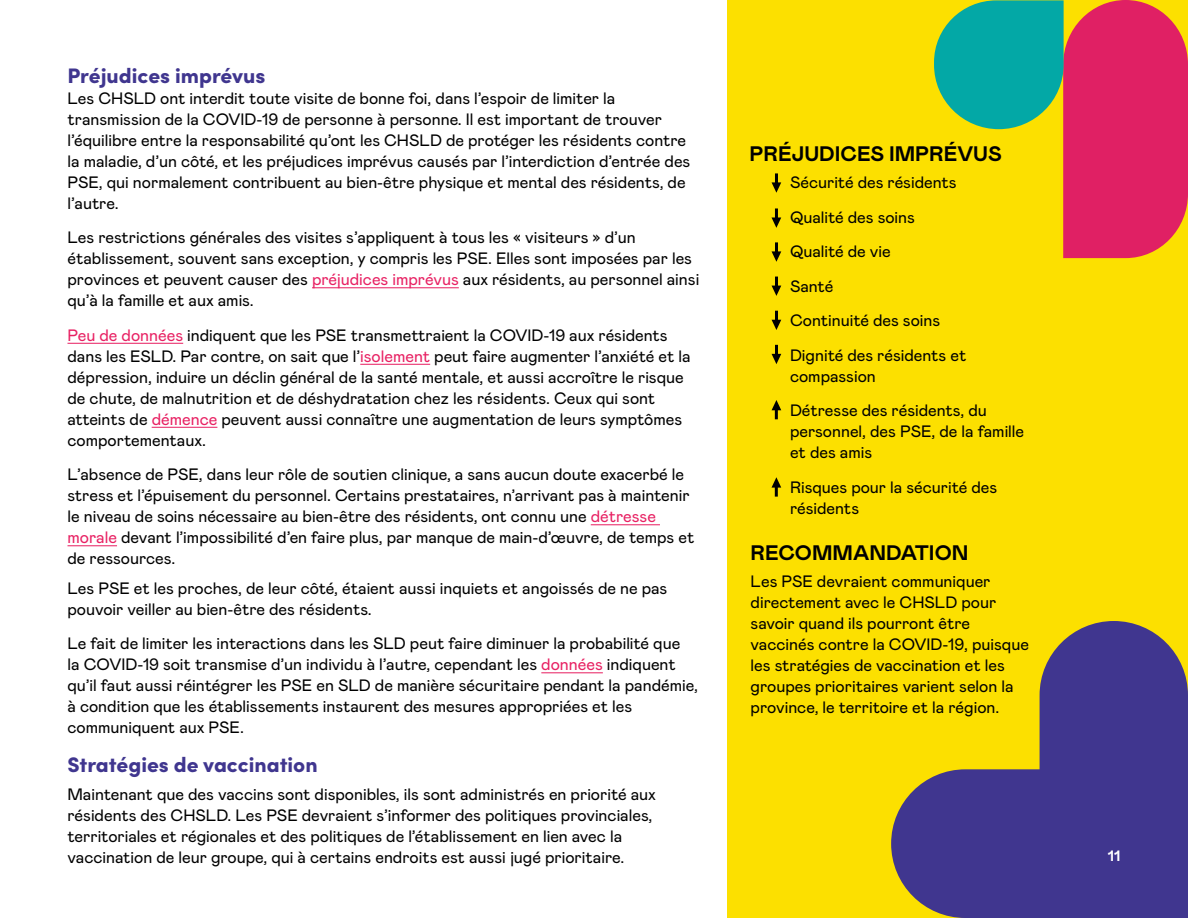
<style>
.page{position:relative;width:1188px;height:918px;background:#fff}
.page>*{position:absolute;margin:0;border:0;box-sizing:border-box;transform-origin:0 0}
.t1{font:900 21px "Sofia Pro";color:#40368f}
.t2{font:700 21px "Mabry Pro";color:#000}
.t3{font:16.5px/21px "Mabry Pro";color:#000}
.t4{font:700 15px "Mabry Pro";color:#fff}
.s1{color:#e82163}
</style>
<div class="page">
<div style="left:728px;top:0;width:460px;height:918px;background:#fce000"></div>
<svg style="left:934px;top:0;width:254px;height:258px"></svg>
<svg style="left:891px;top:621px;width:297px;height:297px;fill:#40368f"></svg>
<hr style="left:312px;top:287px;width:147px;height:1px;background:#e82163">
<hr style="left:68px;top:343px;width:115px;height:1px;background:#e82163">
<hr style="left:360px;top:364px;width:70px;height:1px;background:#e82163">
<hr style="left:152px;top:427px;width:65px;height:1px;background:#e82163">
<hr style="left:591px;top:524px;width:69px;height:1px;background:#e82163">
<hr style="left:68px;top:545px;width:49px;height:1px;background:#e82163">
<hr style="left:775px;top:173px;width:3px;height:15px;background:#000">
<svg style="left:772px;top:182px;width:9px;height:11px"></svg>
<hr style="left:775px;top:208px;width:3px;height:14px;background:#000">
<svg style="left:772px;top:218px;width:9px;height:10px"></svg>
<hr style="left:775px;top:242px;width:3px;height:14px;background:#000">
<svg style="left:772px;top:251px;width:9px;height:11px"></svg>
<svg style="left:772px;top:277px;width:9px;height:19px"></svg>
<svg style="left:772px;top:311px;width:9px;height:19px"></svg>
<hr style="left:775px;top:345px;width:3px;height:14px;background:#000">
<svg style="left:772px;top:354px;width:9px;height:10px"></svg>
<svg style="left:772px;top:400px;width:9px;height:19px"></svg>
<hr style="left:775px;top:483px;width:3px;height:14px;background:#000">
<svg style="left:772px;top:477px;width:9px;height:11px"></svg>
<hr style="left:541px;top:672px;width:62px;height:1px;background:#e82163">
<p class="t1" style="left:68px;top:59px;width:200px">Préjudices imprévus</p>
<p class="t3" style="left:68px;top:87px;width:624px">Les CHSLD ont interdit toute visite de bonne foi, dans l’espoir de limiter la transmission de la COVID-19 de personne à personne. Il est important de trouver l’équilibre entre la responsabilité qu’ont les CHSLD de protéger les résidents contre la maladie, d’un côté, et les préjudices imprévus causés par l’interdiction d’entrée des PSE, qui normalement contribuent au bien-être physique et mental des résidents, de l’autre.</p>
<p class="t3" style="left:68px;top:226px;width:633px">Les restrictions générales des visites s’appliquent à tous les « visiteurs » d’un établissement, souvent sans exception, y compris les PSE. Elles sont imposées par les provinces et peuvent causer des <span class="s1">préjudices imprévus</span> aux résidents, au personnel ainsi qu’à la famille et aux amis.</p>
<p class="t3" style="left:68px;top:324px;width:625px"><span class="s1">Peu de données</span> indiquent que les PSE transmettraient la COVID-19 aux résidents dans les ESLD. Par contre, on sait que l’<span class="s1">isolement</span> peut faire augmenter l’anxiété et la dépression, induire un déclin général de la santé mentale, et aussi accroître le risque de chute, de malnutrition et de déshydratation chez les résidents. Ceux qui sont atteints de <span class="s1">démence</span> peuvent aussi connaître une augmentation de leurs symptômes comportementaux.</p>
<p class="t3" style="left:68px;top:463px;width:628px">L’absence de PSE, dans leur rôle de soutien clinique, a sans aucun doute exacerbé le stress et l’épuisement du personnel. Certains prestataires, n’arrivant pas à maintenir le niveau de soins nécessaire au bien-être des résidents, ont connu une <span class="s1">détresse morale</span> devant l’impossibilité d’en faire plus, par manque de main-d’œuvre, de temps et de ressources.</p>
<p class="t3" style="left:68px;top:577px;width:601px">Les PSE et les proches, de leur côté, étaient aussi inquiets et angoissés de ne pas pouvoir veiller au bien-être des résidents.</p>
<p class="t3" style="left:68px;top:632px;width:632px">Le fait de limiter les interactions dans les SLD peut faire diminuer la probabilité que<br>la COVID-19 soit transmise d’un individu à l’autre, cependant les <span class="s1">données</span> indiquent qu’il faut aussi réintégrer les PSE en SLD de manière sécuritaire pendant la pandémie, à condition que les établissements instaurent des mesures appropriées et les communiquent aux PSE.</p>
<p class="t1" style="left:68px;top:748px;width:252px">Stratégies de vaccination</p>
<p class="t3" style="left:68px;top:783px;width:590px">Maintenant que des vaccins sont disponibles, ils sont administrés en priorité aux résidents des CHSLD. Les PSE devraient s’informer des politiques provinciales, territoriales et régionales et des politiques de l’établissement en lien avec la vaccination de leur groupe, qui à certains endroits est aussi jugé prioritaire.</p>
<p class="t2" style="left:750px;top:138px;width:254px">PRÉJUDICES IMPRÉVUS</p>
<p class="t3" style="left:790px;top:164px;width:178px;line-height:34.5px">Sécurité des résidents<br>Qualité des soins<br>Qualité de vie<br>Santé<br>Continuité des soins<br>Dignité des résidents et</p>
<p class="t3" style="left:790px;top:358px;width:198px;line-height:34.5px">compassion<br>Détresse des résidents, du</p>
<p class="t3" style="left:790px;top:420px;width:236px">personnel, des PSE, de la famille et des amis</p>
<p class="t3" style="left:790px;top:476px;width:209px">Risques pour la sécurité des résidents</p>
<p class="t2" style="left:751px;top:537px;width:219px">RECOMMANDATION</p>
<p class="t3" style="left:751px;top:570px;width:280px">Les PSE devraient communiquer directement avec le CHSLD pour savoir quand ils pourront être vaccinés contre la COVID-19, puisque les stratégies de vaccination et les groupes prioritaires varient selon la province, le territoire et la région.</p>
<p class="t4" style="left:1108px;top:845px;width:14px">11</p>
</div>
